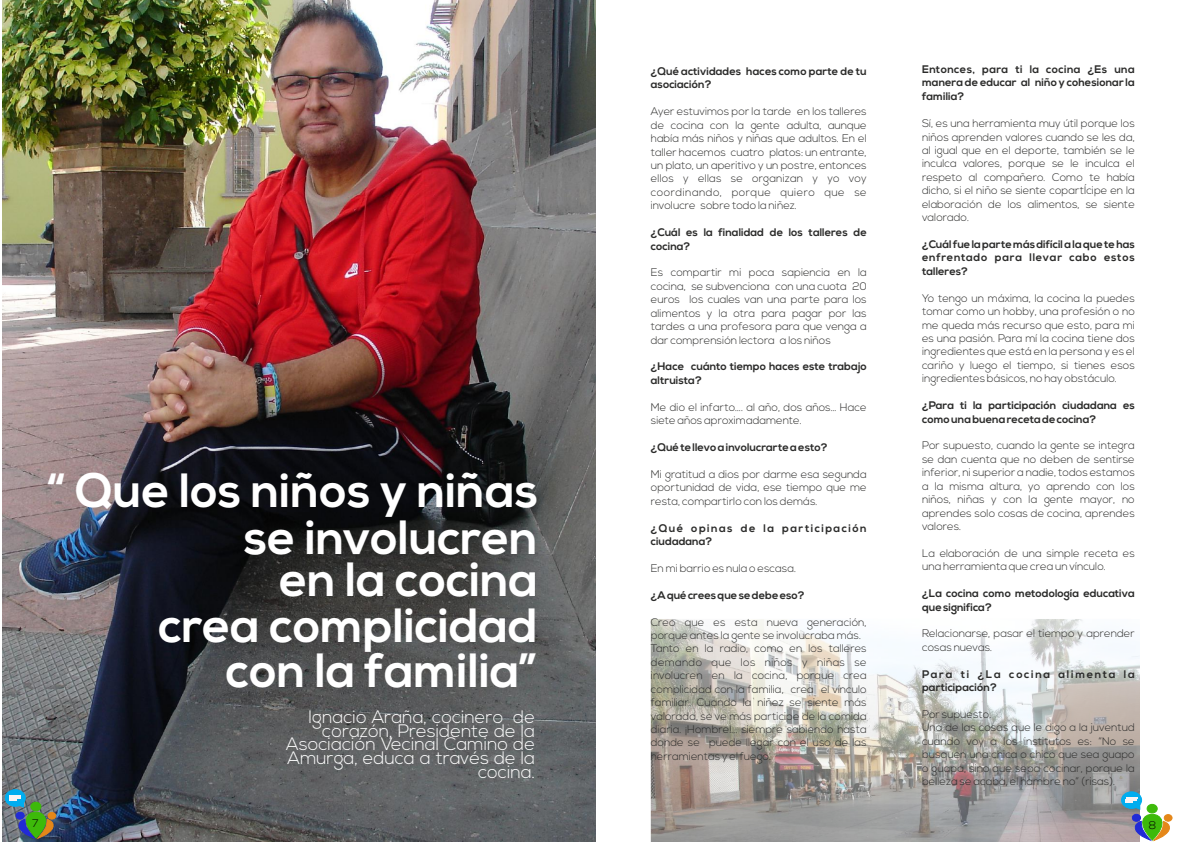
<style>
.page{position:relative;width:1191px;height:842px;background:#fff}
.page>*{position:absolute;margin:0;border:0;box-sizing:border-box;transform-origin:0 0}
.t1{font:700 48px/45.9px "Nexa";color:#fff;text-align:right}
.t2{font:300 18px/13.6px "Nexa";color:#fff;text-align:right}
.t3{font:300 11px/13.4px "Nexa";color:#2b2b2a;text-align:justify}
.t4{font:700 11px/13.4px "Nexa";color:#2b2b2a}
.t5{font:700 11px/13.4px "Nexa";letter-spacing:.15em;color:#2b2b2a}
.t6{font:700 11px/13.4px "Nexa";letter-spacing:.125em;color:#2b2b2a}
.t7{font:300 11px "Nexa";color:#000}
</style>
<div class="page">
<img style="left:651px;top:619px;width:488px;height:223px">
<img style="left:3px;top:0;width:592px;height:842px">
<img style="left:2px;top:755px;width:67px;height:85px">
<svg style="left:1118px;top:758px;width:55px;height:84px"></svg>
<h1 class="t1" style="left:48px;top:471px;width:492px;line-height:47.3px">“ Que los niños y niñas se involucren</h1>
<h1 class="t1" style="left:159px;top:561px;width:381px">en la cocina<br>crea complicidad con la familia”</h1>
<h2 class="t2" style="left:286px;top:712px;width:250px">Ignacio Araña, cocinero de corazón, Presidente de la<br>Asociación Vecinal Camino de<br>Amurga, educa a través de la cocina.</h2>
<p class="t4" style="left:651px;top:65px;width:217px">¿Qué actividades haces como parte de tu asociación?</p>
<p class="t3" style="left:651px;top:106px;width:217px">Ayer estuvimos por la tarde en los talleres de cocina con la gente adulta, aunque había más niños y niñas que adultos. En el taller hacemos cuatro platos: un entrante, un plato, un aperitivo y un postre, entonces ellos y ellas se organizan y yo voy coordinando, porque quiero que se involucre sobre todo la niñez.</p>
<p class="t4" style="left:651px;top:227px;width:217px">¿Cuál es la finalidad de los talleres de cocina?</p>
<p class="t3" style="left:651px;top:267px;width:217px">Es compartir mi poca sapiencia en la cocina, se subvenciona con una cuota 20 euros los cuales van una parte para los alimentos y la otra para pagar por las tardes a una profesora para que venga a dar comprensión lectora a los niños</p>
<p class="t4" style="left:651px;top:361px;width:217px">¿Hace cuánto tiempo haces este trabajo altruista?</p>
<p class="t3" style="left:651px;top:401px;width:217px">Me dio el infarto…. al año, dos años… Hace siete años aproximadamente.</p>
<p class="t4" style="left:651px;top:441px;width:178px">¿Qué te llevo a involucrarte a esto?</p>
<p class="t3" style="left:651px;top:468px;width:217px">Mi gratitud a dios por darme esa segunda oportunidad de vida, ese tiempo que me resta, compartirlo con los demás.</p>
<p class="t6" style="left:651px;top:522px;width:217px">¿Qué opinas de la participación ciudadana?</p>
<p class="t3" style="left:651px;top:562px;width:147px">En mi barrio es nula o escasa.</p>
<p class="t4" style="left:651px;top:589px;width:155px">¿A qué crees que se debe eso?</p>
<p class="t3" style="left:651px;top:616px;width:217px;text-align:left">Creo que es esta nueva generación, porque antes la gente se involucraba más.<br>Tanto en la radio, como en los talleres demando que los niños y niñas se involucren en la cocina, porque crea complicidad con la familia, crea el vínculo familiar. Cuando la niñez se siente más valorada, se ve más participe de la comida diaria. ¡Hombre!... siempre sabiendo hasta donde se puede llegar con el uso de las herramientas y el fuego.</p>
<p class="t4" style="left:922px;top:63px;width:214px;text-align:justify">Entonces, para ti la cocina ¿Es una manera de educar al niño y cohesionar la familia?</p>
<p class="t3" style="left:922px;top:118px;width:214px">Sí, es una herramienta muy útil porque los niños aprenden valores cuando se les da, al igual que en el deporte, también se le inculca valores, porque se le inculca el respeto al compañero. Como te había dicho, si el niño se siente copartÍcipe en la elaboración de los alimentos, se siente valorado.</p>
<p class="t4" style="left:922px;top:239px;width:214px;text-align:justify">¿Cuál fue la parte más difícil a la que te has enfrentado para llevar cabo estos talleres?</p>
<p class="t3" style="left:922px;top:292px;width:214px">Yo tengo un máxima, la cocina la puedes tomar como un hobby, una profesión o no me queda más recurso que esto, para mi es una pasión. Para mí la cocina tiene dos ingredientes que está en la persona y es el cariño y luego el tiempo, si tienes esos ingredientes básicos, no hay obstáculo.</p>
<p class="t4" style="left:922px;top:400px;width:214px">¿Para ti la participación ciudadana es como una buena receta de cocina?</p>
<p class="t3" style="left:922px;top:440px;width:214px">Por supuesto, cuando la gente se integra se dan cuenta que no deben de sentirse inferior, ni superior a nadie, todos estamos a la misma altura, yo aprendo con los niños, niñas y con la gente mayor, no aprendes solo cosas de cocina, aprendes valores.</p>
<p class="t3" style="left:922px;top:547px;width:214px">La elaboración de una simple receta es una herramienta que crea un vínculo.</p>
<p class="t4" style="left:922px;top:588px;width:214px">¿La cocina como metodología educativa que significa?</p>
<p class="t3" style="left:922px;top:628px;width:214px">Relacionarse, pasar el tiempo y aprender cosas nuevas.</p>
<p class="t5" style="left:922px;top:668px;width:214px">Para ti ¿La cocina alimenta la participación?</p>
<p class="t3" style="left:922px;top:708px;width:214px;text-align:left">Por supuesto.<br>Una de las cosas que le digo a la juventud cuando voy a los institutos es: “No se busquen una chica o chico que sea guapo o guapa, sino que sepa cocinar, porque la belleza se acaba, el hambre no” (risas).</p>
<p class="t7" style="left:32px;top:819px;width:8px">7</p>
<p class="t7" style="left:1148px;top:821px;width:9px">8</p>
</div>
